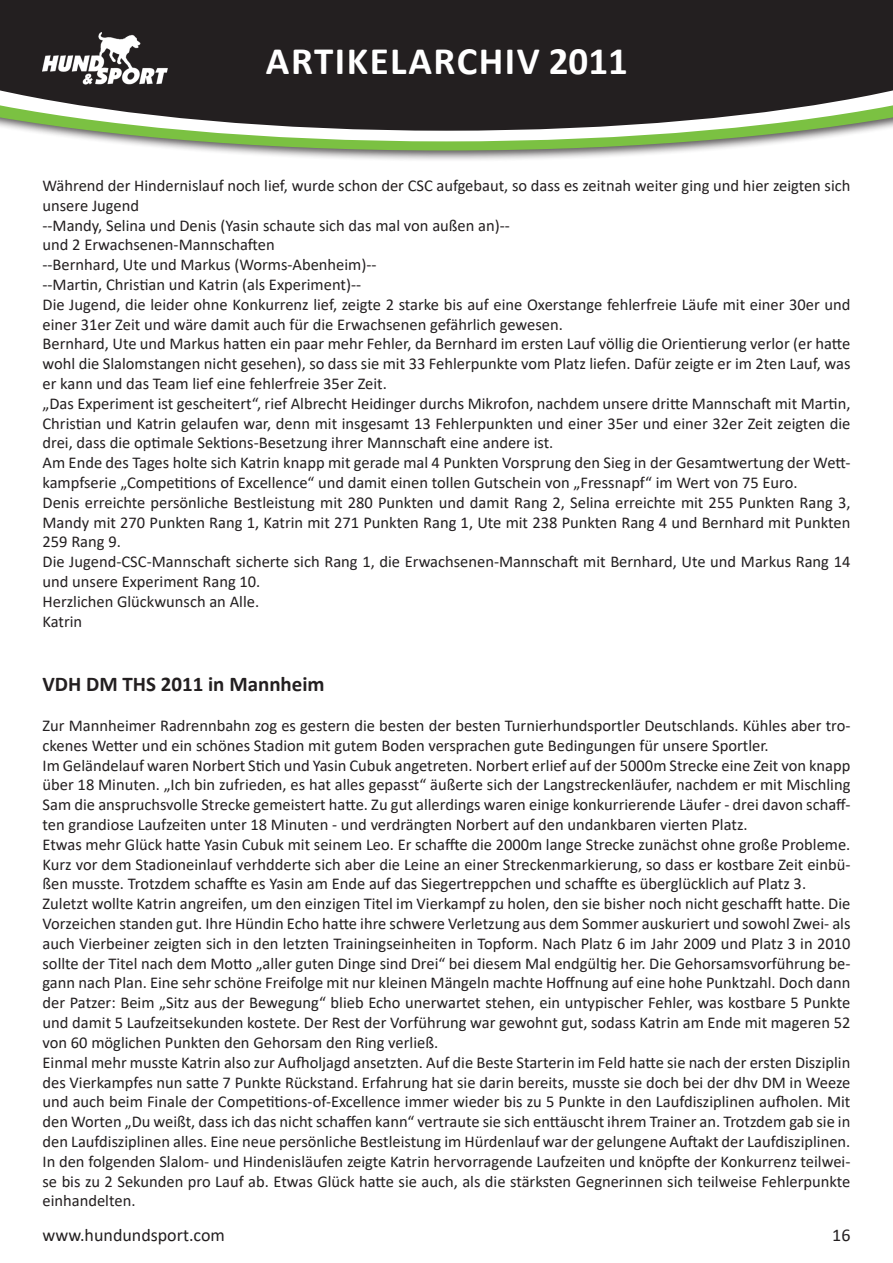
<style>
.page{position:relative;width:893px;height:1263px;background:#fff}
.page>*{position:absolute;margin:0;border:0;box-sizing:border-box;transform-origin:0 0}
.t1{font:700 39px "Calibri";letter-spacing:.04em;color:#fff}
.t2{font:700 21px "Calibri";color:#231f20}
.t3{font:18px "Calibri";color:#231f20}
.t4{font:16.5px/19.8px "Calibri";color:#231f20}
</style>
<div class="page">
<div style="left:0;top:0;width:893px;height:162px;background:#231f20;opacity:.75"></div>
<svg style="left:0;top:141px;width:893px;height:10px"></svg>
<svg style="left:0;top:131px;width:893px;height:10px"></svg>
<svg style="left:0;top:0;width:893px;height:131px;background:#353330"></svg>
<img style="left:43px;top:32px;width:131px;height:55px">
<h1 class="t1" style="left:266px;top:34px;width:363px">ARTIKELARCHIV 2011</h1>
<p class="t4" style="left:43px;top:175px;width:809px">Während der Hindernislauf noch lief, wurde schon der CSC aufgebaut, so dass es zeitnah weiter ging und hier zeigten sich unsere Jugend<br>--Mandy, Selina und Denis (Yasin schaute sich das mal von außen an)--<br>und 2 Erwachsenen-Mannschaften<br>--Bernhard, Ute und Markus (Worms-Abenheim)--<br>--Martin, Christian und Katrin (als Experiment)--<br>Die Jugend, die leider ohne Konkurrenz lief, zeigte 2 starke bis auf eine Oxerstange fehlerfreie Läufe mit einer 30er und einer 31er Zeit und wäre damit auch für die Erwachsenen gefährlich gewesen.<br>Bernhard, Ute und Markus hatten ein paar mehr Fehler, da Bernhard im ersten Lauf völlig die Orientierung verlor (er hatte wohl die Slalomstangen nicht gesehen), so dass sie mit 33 Fehlerpunkte vom Platz liefen. Dafür zeigte er im 2ten Lauf, was er kann und das Team lief eine fehlerfreie 35er Zeit.<br>„Das Experiment ist gescheitert“, rief Albrecht Heidinger durchs Mikrofon, nachdem unsere dritte Mannschaft mit Martin, Christian und Katrin gelaufen war, denn mit insgesamt 13 Fehlerpunkten und einer 35er und einer 32er Zeit zeigten die drei, dass die optimale Sektions-Besetzung ihrer Mannschaft eine andere ist.<br>Am Ende des Tages holte sich Katrin knapp mit gerade mal 4 Punkten Vorsprung den Sieg in der Gesamtwertung der Wett&shy;kampfserie „Competitions of Excellence“ und damit einen tollen Gutschein von „Fressnapf“ im Wert von 75 Euro.<br>Denis erreichte persönliche Bestleistung mit 280 Punkten und damit Rang 2, Selina erreichte mit 255 Punkten Rang 3, Mandy mit 270 Punkten Rang 1, Katrin mit 271 Punkten Rang 1, Ute mit 238 Punkten Rang 4 und Bernhard mit Punkten 259 Rang 9.<br>Die Jugend-CSC-Mannschaft sicherte sich Rang 1, die Erwachsenen-Mannschaft mit Bernhard, Ute und Markus Rang 14 und unsere Experiment Rang 10.<br>Herzlichen Glückwunsch an Alle.<br>Katrin</p>
<p class="t2" style="left:43px;top:670px;width:284px">VDH DM THS 2011 in Mannheim</p>
<p class="t4" style="left:43px;top:715px;width:809px">Zur Mannheimer Radrennbahn zog es gestern die besten der besten Turnierhundsportler Deutschlands. Kühles aber tro&shy;ckenes Wetter und ein schönes Stadion mit gutem Boden versprachen gute Bedingungen für unsere Sportler.<br>Im Geländelauf waren Norbert Stich und Yasin Cubuk angetreten. Norbert erlief auf der 5000m Strecke eine Zeit von knapp über 18 Minuten. „Ich bin zufrieden, es hat alles gepasst“ äußerte sich der Langstreckenläufer, nachdem er mit Mischling Sam die anspruchsvolle Strecke gemeistert hatte. Zu gut allerdings waren einige konkurrierende Läufer - drei davon schaff&shy;ten grandiose Laufzeiten unter 18 Minuten - und verdrängten Norbert auf den undankbaren vierten Platz.<br>Etwas mehr Glück hatte Yasin Cubuk mit seinem Leo. Er schaffte die 2000m lange Strecke zunächst ohne große Probleme.<br>Kurz vor dem Stadioneinlauf verhdderte sich aber die Leine an einer Streckenmarkierung, so dass er kostbare Zeit einbü&shy;ßen musste. Trotzdem schaffte es Yasin am Ende auf das Siegertreppchen und schaffte es überglücklich auf Platz 3.<br>Zuletzt wollte Katrin angreifen, um den einzigen Titel im Vierkampf zu holen, den sie bisher noch nicht geschafft hatte. Die Vorzeichen standen gut. Ihre Hündin Echo hatte ihre schwere Verletzung aus dem Sommer auskuriert und sowohl Zwei- als auch Vierbeiner zeigten sich in den letzten Trainingseinheiten in Topform. Nach Platz 6 im Jahr 2009 und Platz 3 in 2010 sollte der Titel nach dem Motto „aller guten Dinge sind Drei“ bei diesem Mal endgültig her. Die Gehorsamsvorführung be&shy;gann nach Plan. Eine sehr schöne Freifolge mit nur kleinen Mängeln machte Hoffnung auf eine hohe Punktzahl. Doch dann der Patzer: Beim „Sitz aus der Bewegung“ blieb Echo unerwartet stehen, ein untypischer Fehler, was kostbare 5 Punkte und damit 5 Laufzeitsekunden kostete. Der Rest der Vorführung war gewohnt gut, sodass Katrin am Ende mit mageren 52 von 60 möglichen Punkten den Gehorsam den Ring verließ.<br>Einmal mehr musste Katrin also zur Aufholjagd ansetzten. Auf die Beste Starterin im Feld hatte sie nach der ersten Disziplin des Vierkampfes nun satte 7 Punkte Rückstand. Erfahrung hat sie darin bereits, musste sie doch bei der dhv DM in Weeze und auch beim Finale der Competitions-of-Excellence immer wieder bis zu 5 Punkte in den Laufdisziplinen aufholen. Mit den Worten „Du weißt, dass ich das nicht schaffen kann“ vertraute sie sich enttäuscht ihrem Trainer an. Trotzdem gab sie in den Laufdisziplinen alles. Eine neue persönliche Bestleistung im Hürdenlauf war der gelungene Auftakt der Laufdisziplinen.<br>In den folgenden Slalom- und Hindenisläufen zeigte Katrin hervorragende Laufzeiten und knöpfte der Konkurrenz teilwei&shy;se bis zu 2 Sekunden pro Lauf ab. Etwas Glück hatte sie auch, als die stärksten Gegnerinnen sich teilweise Fehlerpunkte einhandelten.</p>
<p class="t3" style="left:43px;top:1223px;width:184px">www.hundundsport.com</p>
<p class="t3" style="left:832px;top:1223px;width:20px">16</p>
</div>
